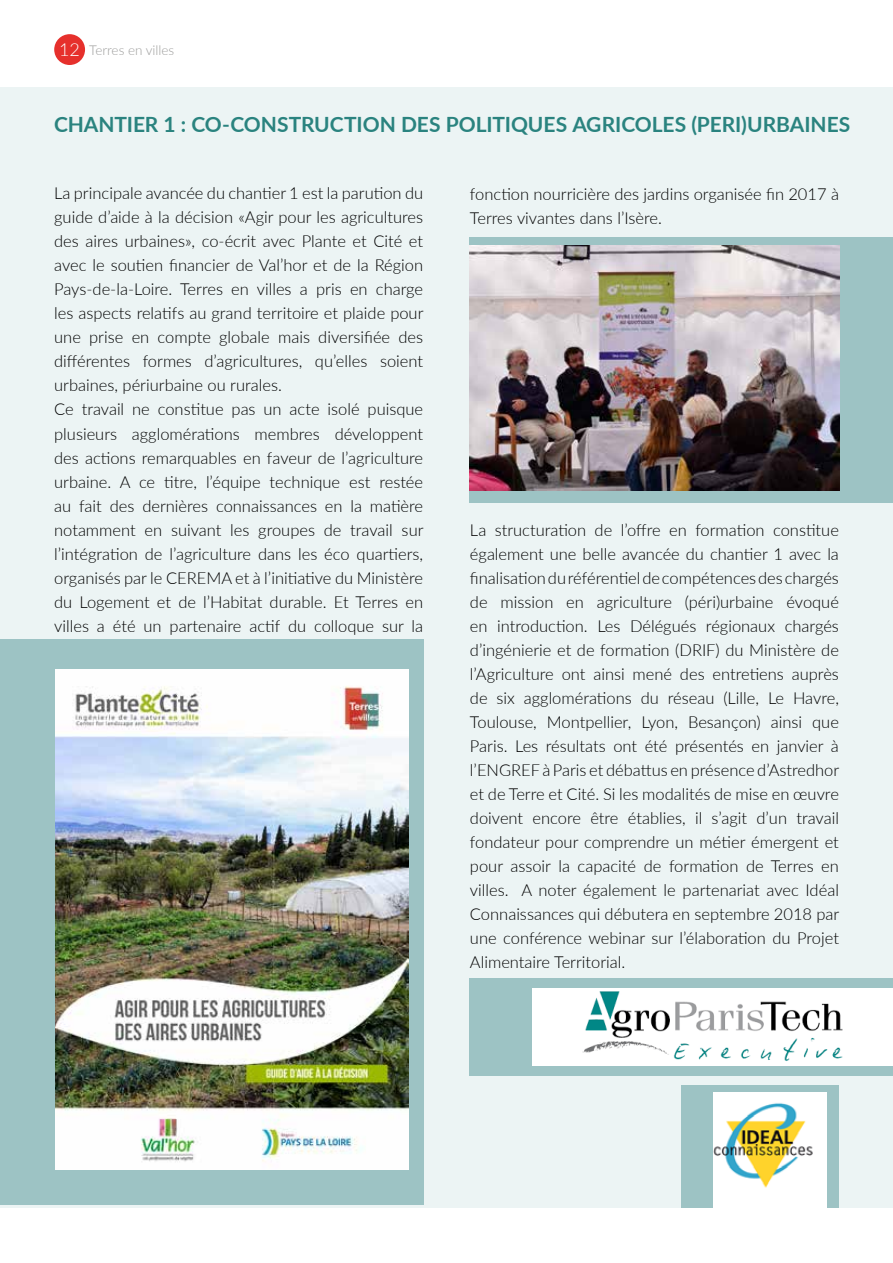
<style>
.page{position:relative;width:893px;height:1263px;background:#fff}
.page>*{position:absolute;margin:0;border:0;box-sizing:border-box;transform-origin:0 0}
.t1{font:700 21px "Lato";color:#2a837f}
.t2{font:300 16.5px/24px "Lato";color:#000}
.t3{font:300 13.5px "Lato";color:#9d9d9c}
.s1{font-size:18px;color:#fff}
</style>
<div class="page">
<div style="left:54px;top:34px;width:31px;height:31px;background:#e6302c;border-radius:50%"></div>
<div style="left:0;top:87px;width:893px;height:1121px;background:#ecf4f4"></div>
<div style="left:0;top:639px;width:423px;height:565px;background:#9dc3c4"></div>
<div style="left:681px;top:1085px;width:158px;height:123px;background:#9dc3c4"></div>
<div style="left:470px;top:237px;width:423px;height:266px;background:#9dc3c4"></div>
<div style="left:470px;top:978px;width:423px;height:98px;background:#9dc3c4"></div>
<img style="left:56px;top:670px;width:353px;height:499px">
<img style="left:533px;top:989px;width:360px;height:76px">
<img style="left:470px;top:246px;width:370px;height:244px">
<img style="left:713px;top:1093px;width:113px;height:115px">
<p class="t3" style="left:59px;top:41px;width:117px"><span class="s1">12</span> Terres en villes</p>
<p class="t1" style="left:54px;top:109px;width:798px">CHANTIER 1 : CO-CONSTRUCTION DES POLITIQUES AGRICOLES (PERI)URBAINES</p>
<p class="t2" style="left:54px;top:181px;width:371px">La principale avancée du chantier 1 est la parution du guide d’aide à la décision «Agir pour les agricultures des aires urbaines», co-écrit avec Plante et Cité et avec le soutien financier de Val’hor et de la Région Pays-de-la-Loire. Terres en villes a pris en charge les aspects relatifs au grand territoire et plaide pour une prise en compte globale mais diversifiée des différentes formes d’agricultures, qu’elles soient urbaines, périurbaine ou rurales.<br>Ce travail ne constitue pas un acte isolé puisque plusieurs agglomérations membres développent des actions remarquables en faveur de l’agriculture urbaine. A ce titre, l’équipe technique est restée au fait des dernières connaissances en la matière notamment en suivant les groupes de travail sur l’intégration de l’agriculture dans les éco quartiers, organisés par le CEREMA et à l’initiative du Ministère du Logement et de l’Habitat durable. Et Terres en villes a été un partenaire actif du colloque sur la</p>
<p class="t2" style="left:470px;top:181px;width:370px">fonction nourricière des jardins organisée fin 2017 à<br>Terres vivantes dans l’Isère.</p>
<p class="t2" style="left:470px;top:517px;width:371px;text-align:justify">La structuration de l’offre en formation constitue également une belle avancée du chantier 1 avec la finalisation du référentiel de compétences des chargés de mission en agriculture (péri)urbaine évoqué en introduction. Les Délégués régionaux chargés d’ingénierie et de formation (DRIF) du Ministère de l’Agriculture ont ainsi mené des entretiens auprès de six agglomérations du réseau (Lille, Le Havre, Toulouse, Montpellier, Lyon, Besançon) ainsi que Paris. Les résultats ont été présentés en janvier à l’ENGREF à Paris et débattus en présence d’Astredhor et de Terre et Cité. Si les modalités de mise en œuvre doivent encore être établies, il s’agit d’un travail fondateur pour comprendre un métier émergent et pour assoir la capacité de formation de Terres en villes. A noter également le partenariat avec Idéal Connaissances qui débutera en septembre 2018 par une conférence webinar sur l’élaboration du Projet Alimentaire Territorial.</p>
</div>
